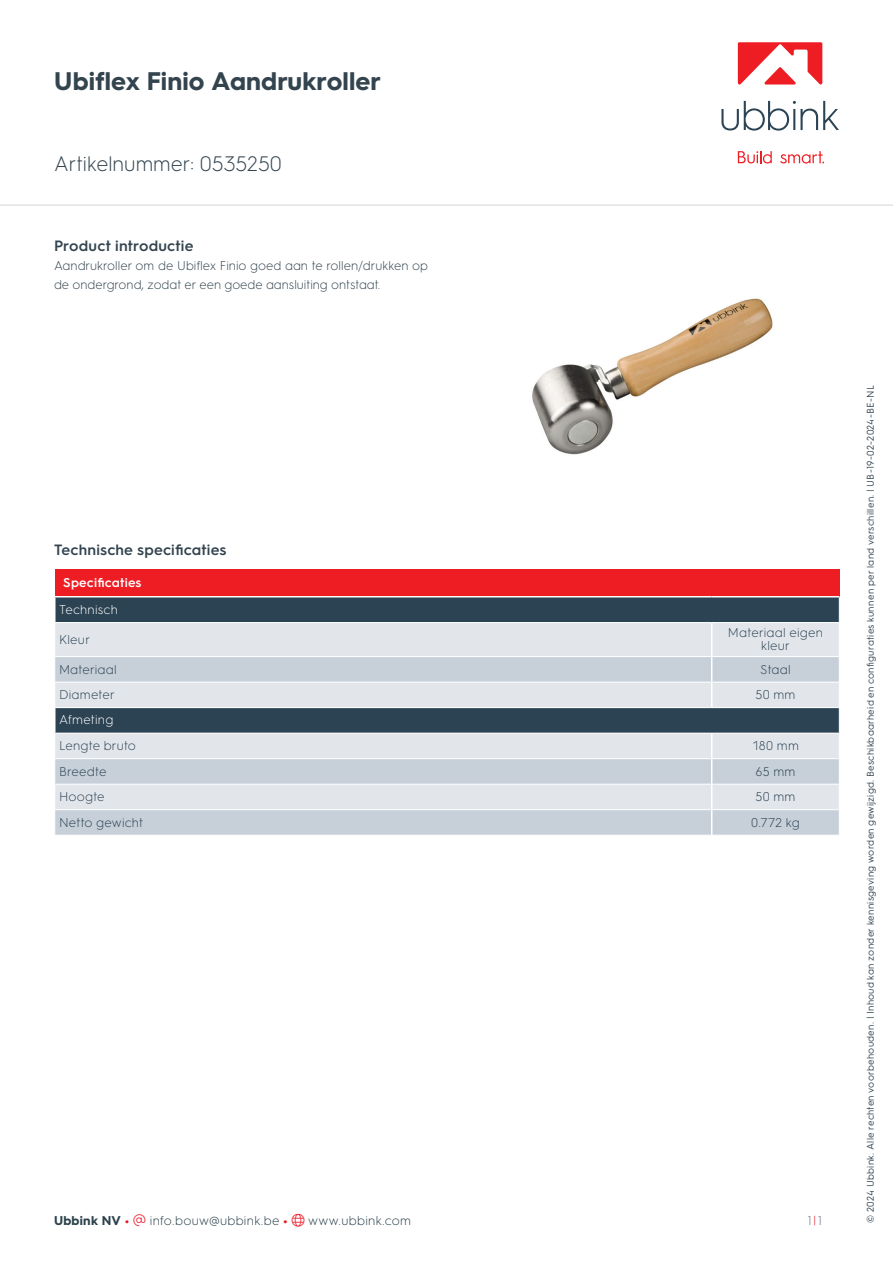
<style>
.page{position:relative;width:893px;height:1263px;background:#fff}
.page>*{position:absolute;margin:0;border:0;box-sizing:border-box;transform-origin:0 0}
.t1{font:700 25.5px "HGS3";letter-spacing:.005em;color:#33444f}
.t2{font:300 21px "HGS3";color:#33444f}
.t3{font:600 15px "HGS3";letter-spacing:.01em;color:#33444f}
.t4{font:300 12.75px/12.8px "HGS3";letter-spacing:.015em;color:#2c4354;text-align:center}
.t5{font:300 12.75px/19.2px "HGS3";color:#33444f}
.t6{font:300 12.75px "HGS3";letter-spacing:.02em;color:#2c424c}
.t7{font:300 12.75px "HGS3";letter-spacing:.015em;color:#fff}
.t8{font:600 12.75px "HGS3";letter-spacing:.015em;color:#fff}
.t9{font:300 12.75px "HGS3";color:#66737c}
.t10{font:9.75px "HGS3";letter-spacing:.03em;color:#33444f}
.s1{font-weight:700}
.s2{font-weight:700;color:#e31e25}
.s3{color:#ee1f2d}
.s4{color:#e31e25}
</style>
<div class="page">
<div style="left:55px;top:569px;width:784px;height:28px;background:#ee1d23"></div>
<div style="left:56px;top:597px;width:783px;height:25px;background:#2c4354"></div>
<div style="left:55px;top:623px;width:784px;height:33px;background:#e2e6eb"></div>
<svg style="left:55px;top:657px;width:784px;height:178px"></svg>
<hr style="left:54px;top:596px;width:658px;height:1px;background:#fff">
<hr style="left:712px;top:596px;width:127px;height:1px;background:#fff">
<svg style="left:839px;top:597px;width:1px;height:25px"></svg>
<hr style="left:711px;top:623px;width:1px;height:33px;background:#fff">
<hr style="left:55px;top:682px;width:657px;height:1px;background:#fff">
<hr style="left:712px;top:682px;width:127px;height:1px;background:#fff">
<svg style="left:711px;top:657px;width:1px;height:50px"></svg>
<hr style="left:54px;top:707px;width:658px;height:1px;background:#fff">
<hr style="left:712px;top:707px;width:128px;height:1px;background:#fff">
<hr style="left:54px;top:708px;width:2px;height:25px;background:#fff">
<hr style="left:54px;top:733px;width:658px;height:1px;background:#fff">
<hr style="left:712px;top:733px;width:128px;height:1px;background:#fff">
<hr style="left:55px;top:758px;width:657px;height:1px;background:#fff">
<hr style="left:712px;top:758px;width:127px;height:1px;background:#fff">
<hr style="left:55px;top:784px;width:657px;height:1px;background:#fff">
<hr style="left:712px;top:784px;width:127px;height:1px;background:#fff">
<hr style="left:55px;top:809px;width:657px;height:1px;background:#fff">
<hr style="left:712px;top:809px;width:127px;height:1px;background:#fff">
<svg style="left:711px;top:734px;width:1px;height:101px"></svg>
<svg style="left:839px;top:708px;width:1px;height:25px"></svg>
<img style="left:532px;top:298px;width:241px;height:157px">
<hr style="left:0;top:204px;width:893px;height:2px;background:#e1e4e6">
<svg style="left:721px;top:101px;width:118px;height:30px"></svg>
<svg style="left:738px;top:151px;width:34px;height:13px"></svg>
<svg style="left:780px;top:151px;width:44px;height:13px"></svg>
<svg style="left:738px;top:42px;width:84px;height:43px"></svg>
<h1 class="t1" style="left:54px;top:63px;width:328px">Ubiflex Finio Aandrukroller</h1>
<h2 class="t2" style="left:54px;top:150px;width:229px">Artikelnummer: 0535250</h2>
<h3 class="t3" style="left:54px;top:235px;width:141px">Product introductie</h3>
<h3 class="t5" style="left:54px;top:255px;width:376px">Aandrukroller om de Ubiflex Finio goed aan te rollen/drukken op de ondergrond, zodat er een goede aansluiting ontstaat.</h3>
<h3 class="t3" style="left:54px;top:539px;width:174px">Technische specificaties</h3>
<h3 class="t8" style="left:63px;top:573px;width:80px">Specificaties</h3>
<h3 class="t7" style="left:59px;top:601px;width:60px">Technisch</h3>
<h3 class="t4" style="left:59px;top:632px;width:33px">Kleur</h3>
<h3 class="t4" style="left:728px;top:626px;width:97px">Materiaal eigen kleur</h3>
<h3 class="t4" style="left:59px;top:662px;width:59px">Materiaal</h3>
<h3 class="t4" style="left:760px;top:662px;width:32px">Staal</h3>
<h3 class="t4" style="left:59px;top:687px;width:57px">Diameter</h3>
<h3 class="t4" style="left:755px;top:687px;width:41px">50 mm</h3>
<h3 class="t7" style="left:59px;top:711px;width:56px">Afmeting</h3>
<h3 class="t4" style="left:59px;top:738px;width:78px">Lengte bruto</h3>
<h3 class="t4" style="left:752px;top:738px;width:48px">180 mm</h3>
<h3 class="t4" style="left:59px;top:764px;width:49px">Breedte</h3>
<h3 class="t4" style="left:755px;top:764px;width:42px">65 mm</h3>
<h3 class="t4" style="left:59px;top:790px;width:47px">Hoogte</h3>
<h3 class="t4" style="left:755px;top:790px;width:41px">50 mm</h3>
<h3 class="t4" style="left:59px;top:815px;width:86px">Netto gewicht</h3>
<h3 class="t4" style="left:751px;top:815px;width:50px">0.772 kg</h3>
<h3 class="t6" style="left:54px;top:1211px;width:359px"><span class="s1">Ubbink NV</span> <span class="s2">•</span> <span class="s3">▼</span> info.bouw@ubbink.be <span class="s2">•</span> <span class="s3">●□</span> www.ubbink.com</h3>
<h3 class="t9" style="left:808px;top:1211px;width:16px">1<span class="s4">|</span>1</h3>
<p class="t10" style="left:864px;top:1222px;width:839px;rotate:-90deg">© 2024 Ubbink. Alle rechten voorbehouden. | Inhoud kan zonder kennisgeving worden gewijzigd. Beschikbaarheid en configuraties kunnen per land verschillen. | UB-19-02-2024-BE-NL</p>
</div>
